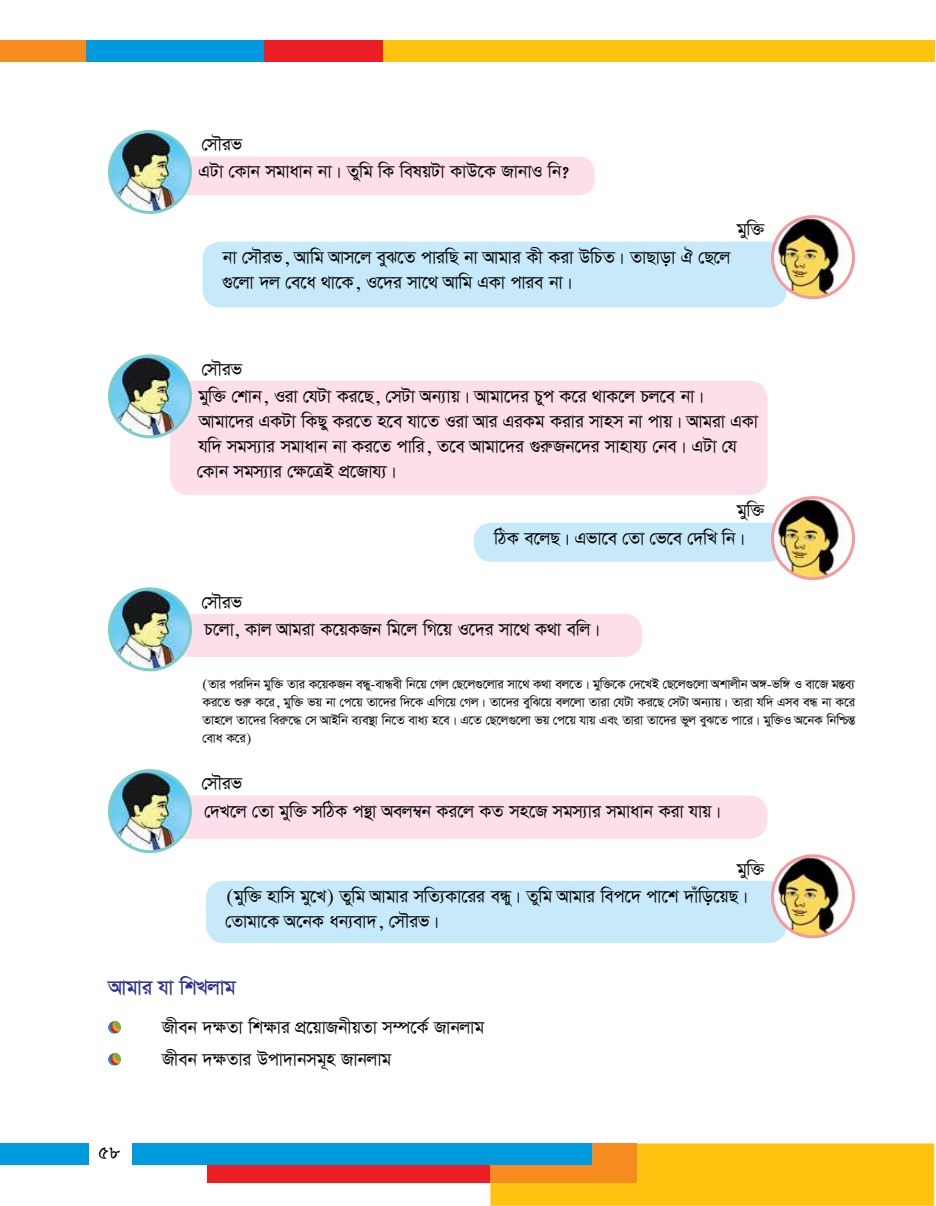
<style>
.page{position:relative;width:936px;height:1206px;background:#fff}
.page>*{position:absolute;margin:0;border:0;box-sizing:border-box;transform-origin:0 0}
.t1{font:700 24px "Sutonny MJ";color:#2e3092}
.t2{font:21px/25.2px "Sutonny MJ";color:#000}
.t3{font:15px/18px "Sutonny MJ";color:#000}
</style>
<div class="page">
<div style="left:490px;top:1143px;width:444px;height:63px;background:#ffc20e"></div>
<div style="left:207px;top:1143px;width:283px;height:40px;background:#ed1d24"></div>
<div style="left:490px;top:1143px;width:147px;height:40px;background:#f68b1f"></div>
<div style="left:133px;top:1143px;width:459px;height:22px;background:#009bdf"></div>
<div style="left:0;top:1143px;width:88px;height:22px;background:#009bdf"></div>
<div style="left:0;top:40px;width:205px;height:22px;background:#f68b1f"></div>
<div style="left:86px;top:40px;width:207px;height:22px;background:#009bdf"></div>
<div style="left:264px;top:40px;width:207px;height:22px;background:#ed1d24"></div>
<div style="left:383px;top:40px;width:551px;height:22px;background:#ffc20e"></div>
<div style="left:170px;top:156px;width:425px;height:39px;background:#fcdfeb;border-radius:16px"></div>
<img style="left:110px;top:131px;width:80px;height:81px;border-radius:40px">
<div style="left:108px;top:130px;width:84px;height:84px;border:3px solid #7acdc8;border-radius:50%"></div>
<div style="left:202px;top:242px;width:585px;height:66px;background:#c7eafb;border-radius:18px"></div>
<img style="left:772px;top:217px;width:82px;height:81px;border-radius:40px">
<div style="left:771px;top:215px;width:84px;height:84px;border:3px solid #f6989d;border-radius:50%"></div>
<div style="left:170px;top:381px;width:598px;height:114px;background:#fcdfeb;border-radius:18px"></div>
<img style="left:110px;top:356px;width:80px;height:81px;border-radius:40px">
<div style="left:108px;top:354px;width:84px;height:84px;border:3px solid #7acdc8;border-radius:50%"></div>
<div style="left:474px;top:523px;width:313px;height:39px;background:#c7eafb;border-radius:18px"></div>
<img style="left:772px;top:498px;width:82px;height:81px;border-radius:40px">
<div style="left:771px;top:496px;width:84px;height:84px;border:3px solid #f6989d;border-radius:50%"></div>
<div style="left:170px;top:614px;width:472px;height:43px;background:#fcdfeb;border-radius:18px"></div>
<img style="left:110px;top:589px;width:80px;height:81px;border-radius:40px">
<div style="left:108px;top:587px;width:84px;height:84px;border:3px solid #7acdc8;border-radius:50%"></div>
<div style="left:170px;top:796px;width:598px;height:43px;background:#fcdfeb;border-radius:18px"></div>
<img style="left:110px;top:771px;width:80px;height:81px;border-radius:40px">
<div style="left:108px;top:769px;width:84px;height:84px;border:3px solid #7acdc8;border-radius:50%"></div>
<div style="left:206px;top:881px;width:581px;height:62px;background:#c7eafb;border-radius:18px"></div>
<img style="left:772px;top:856px;width:82px;height:81px;border-radius:40px">
<div style="left:771px;top:854px;width:84px;height:84px;border:3px solid #f6989d;border-radius:50%"></div>
<svg style="left:109px;top:1021px;width:12px;height:13px"></svg>
<svg style="left:109px;top:1053px;width:12px;height:13px"></svg>
<p class="t2" style="left:202px;top:133px;width:42px">†MŠIF</p>
<p class="t2" style="left:199px;top:160px;width:371px">GUV †KVB MGVAVB BV| ZYWG WK WELQUV KVD‡K RVBVI WB?</p>
<p class="t2" style="left:737px;top:218px;width:29px">G YW³</p>
<p class="t2" style="left:222px;top:245px;width:510px">BV †MŠIF, AVWG AVM‡J EYS‡Z CVIWQ BV AVGVI KX KIV DWPZ| ZVQVOV H †Q‡J ¸‡JV `J †E‡A _V‡K, I‡`I MV‡_ AVWG GKV CVIE BV|</p>
<p class="t2" style="left:202px;top:357px;width:42px">†MŠIF</p>
<p class="t2" style="left:197px;top:385px;width:562px">GYW³ †KVB, IIV †HUV KI‡Q, †MUV AB¨VQ| AVGV‡`I PYC K‡I _VK‡J PJ‡E BV| AVGV‡`I GKUV WKQYKI‡Z N‡E HV‡Z IIV AVI GIKG KIVI MVNM BV CVQ| AVGIV GKV HW` MGM¨VI MGVAVB BV KI‡Z CVWI, Z‡E AVGV‡`I ¸IÆRB‡`I MVNVH¨ †BE| GUV †H †KVB MGM¨VI †¶‡ÎB CÖ‡RVH¨|</p>
<p class="t2" style="left:737px;top:499px;width:29px">G YW³</p>
<p class="t2" style="left:202px;top:590px;width:42px">†MŠIF</p>
<p class="t2" style="left:494px;top:526px;width:252px">WVK E‡JQ| GFV‡E †ZV †F‡E †`WL WB|</p>
<p class="t2" style="left:204px;top:618px;width:397px">P‡JV, KVJ AVGIV K‡QKRB WG‡J WM‡Q I‡`I MV‡_ K_V EWJ|</p>
<p class="t3" style="left:202px;top:676px;width:661px">(ZVI CIW`B GYW³ ZVI K‡QKRB EÜY-EVÜEX WB‡Q †MJ †Q‡J¸‡JVI MV‡_ K_V EJ‡Z| GYW³‡K †`‡LB †Q‡J¸‡JV AKVJXB A½-FW½ I EV‡R GŠÍE¨ KI‡Z ÏIÆ K‡I, GYW³ FQ BV †C‡Q ZV‡`I W`‡K GWM‡Q †MJ| ZV‡`I EYWS‡Q EJ‡JV ZVIV †HUV KI‡Q †MUV AB¨VQ| ZVIV HW` GME EÜ BV K‡I ZVN‡J ZV‡`I WEIÆ‡× †M AVBWB E¨E¯’V WB‡Z EVA¨ N‡E| G‡Z †Q‡J¸‡JV FQ †C‡Q HVQ GES ZVIV ZV‡`I FYJ EYS‡Z CV‡I| GYW³I A‡BK WBWÐŠÍ †EVA K‡I)</p>
<p class="t2" style="left:202px;top:772px;width:42px">†MŠIF</p>
<p class="t2" style="left:204px;top:799px;width:518px">†`L‡J †ZV GYW³ MWVK CŠ’V AEJ¤^B KI‡J KZ MN‡R MGM¨VI MGVAVB KIV HVQ|</p>
<p class="t2" style="left:737px;top:857px;width:29px">G YW³</p>
<p class="t2" style="left:226px;top:885px;width:524px">(GYW³ NVWM GY‡L) ZYWG AVGVI MWZ¨KV‡II EÜY| ZYWG AVGVI WEC‡` CV‡K `VUWO‡QQ| †ZVGV‡K A‡BK AB¨EV`, †MŠIF|</p>
<p class="t1" style="left:108px;top:974px;width:129px">AVGVI HV WKLJVG</p>
<p class="t2" style="left:162px;top:1012px;width:323px;line-height:32px">RXEB `¶ZV WK¶VI CÖ‡QVRBXQZV M¤Ú‡K©RVBJVG<br>RXEB `¶ZVI DCV`VBMG~N RVBJVG</p>
<p class="t2" style="left:98px;top:1141px;width:24px">58</p>
</div>
